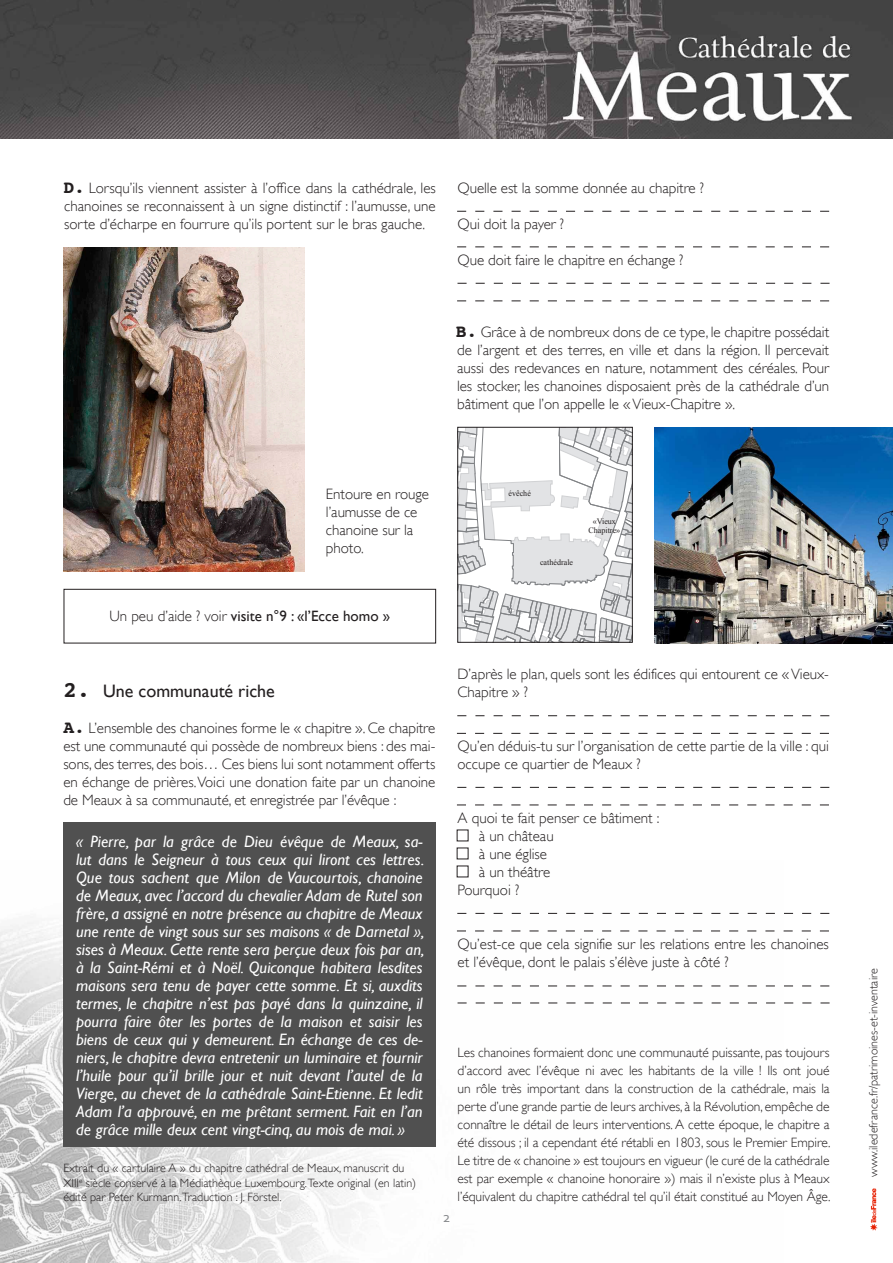
<style>
.page{position:relative;width:893px;height:1263px;background:#fff}
.page>*{position:absolute;margin:0;border:0;box-sizing:border-box;transform-origin:0 0}
.t1{font:700 22.5px "Courier";color:#231f20}
.t2{font:18px "Gill Sans";color:#231f20}
.t3{font:700 18px "Courier";color:#231f20}
.t4{font:italic 16.5px/18px "Gill Sans";color:#fff;text-align:justify}
.corps_de_texte{font:300 15px/18px "Gill Sans";color:#231f20}
.t5{font:15px "Gill Sans";color:#231f20}
.t6{font:15px "Corbel";color:#87898c}
.corps_de_texte-2{font:300 13.5px/18px "Gill Sans";letter-spacing:-.005em;color:#231f20;text-align:justify}
.t7{font:300 12px/14.4px "Gill Sans";color:#231f20}
.t8{font:8.25px/9.8px "Times New Roman";color:#231f20;text-align:center}
.s1{font-weight:300}
</style>
<div class="page">
<img style="left:0;top:0;width:893px;height:138px">
<img style="left:0;top:861px;width:784px;height:402px">
<img style="left:870px;top:1188px;width:8px;height:43px">
<img style="left:64px;top:247px;width:241px;height:324px">
<svg style="left:457px;top:211px;width:372px;height:1px"></svg>
<svg style="left:457px;top:247px;width:372px;height:1px"></svg>
<svg style="left:457px;top:283px;width:372px;height:1px"></svg>
<svg style="left:457px;top:301px;width:372px;height:1px"></svg>
<div style="left:64px;top:589px;width:372px;height:54px;border:1px solid #231f20"></div>
<div style="left:63px;top:822px;width:372px;height:324px;background:#505050"></div>
<img style="left:654px;top:427px;width:239px;height:216px">
<svg style="left:459px;top:429px;width:171px;height:211px"></svg>
<div style="left:457px;top:427px;width:175px;height:215px;border:1px solid #231f20"></div>
<svg style="left:457px;top:733px;width:372px;height:1px"></svg>
<svg style="left:457px;top:715px;width:372px;height:1px"></svg>
<svg style="left:457px;top:913px;width:372px;height:1px"></svg>
<svg style="left:457px;top:986px;width:372px;height:1px"></svg>
<svg style="left:457px;top:931px;width:372px;height:1px"></svg>
<svg style="left:458px;top:1003px;width:372px;height:1px"></svg>
<svg style="left:457px;top:805px;width:372px;height:1px"></svg>
<svg style="left:457px;top:787px;width:372px;height:1px"></svg>
<div style="left:457px;top:866px;width:11px;height:11px;background:#fff"></div>
<p class="t3" style="left:64px;top:173px;width:23px">D.</p>
<p class="corps_de_texte" style="left:64px;top:179px;width:373px;text-align:justify;text-indent:25px">Lorsqu’ils viennent assister à l’office dans la cathédrale, les chanoines se reconnaissent à un signe distinctif : l’aumusse, une sorte d’écharpe en fourrure qu’ils portent sur le bras gauche.</p>
<p class="corps_de_texte" style="left:457px;top:179px;width:248px">Quelle est la somme donnée au chapitre ?</p>
<p class="corps_de_texte" style="left:457px;top:215px;width:108px">Qui doit la payer ?</p>
<p class="corps_de_texte" style="left:457px;top:251px;width:227px">Que doit faire le chapitre en échange ?</p>
<p class="t3" style="left:456px;top:317px;width:23px">B.</p>
<p class="corps_de_texte" style="left:457px;top:323px;width:374px;text-align:justify;text-indent:24px">Grâce à de nombreux dons de ce type, le chapitre possédait de l’argent et des terres, en ville et dans la région. Il percevait aussi des redevances en nature, notamment des céréales. Pour les stocker, les chanoines disposaient près de la cathédrale d’un bâtiment que l’on appelle le «Vieux-Chapitre ».</p>
<p class="corps_de_texte" style="left:326px;top:485px;width:104px">Entoure en rouge l’aumusse de ce chanoine sur la photo.</p>
<p class="t8" style="left:509px;top:489px;width:24px">évêché</p>
<p class="t8" style="left:540px;top:557px;width:35px">cathédrale</p>
<p class="t8" style="left:588px;top:516px;width:33px">«Vieux<br>Chapitre»</p>
<p class="t5" style="left:109px;top:607px;width:282px"><span class="s1">Un peu d’aide ? voir</span> visite n°9 : «l’Ecce homo »</p>
<p class="t1" style="left:63px;top:672px;width:28px">2.</p>
<p class="t2" style="left:103px;top:680px;width:173px">Une communauté riche</p>
<p class="t3" style="left:63px;top:713px;width:23px">A.</p>
<p class="corps_de_texte" style="left:63px;top:719px;width:374px;text-align:justify;text-indent:25px">L’ensemble des chanoines forme le « chapitre ». Ce chapitre est une communauté qui possède de nombreux biens : des mai&shy;sons, des terres, des bois… Ces biens lui sont notamment offerts en échange de prières. Voici une donation faite par un chanoine de Meaux à sa communauté, et enregistrée par l’évêque :</p>
<p class="t4" style="left:76px;top:832px;width:350px">« Pierre, par la grâce de Dieu évêque de Meaux, sa&shy;lut dans le Seigneur à tous ceux qui liront ces lettres.<br>Que tous sachent que Milon de Vaucourtois, chanoine de Meaux, avec l’accord du chevalier Adam de Rutel son frère, a assigné en notre présence au chapitre de Meaux une rente de vingt sous sur ses maisons « de Darnetal », sises à Meaux. Cette rente sera perçue deux fois par an, à la Saint-Rémi et à Noël. Quiconque habitera lesdites maisons sera tenu de payer cette somme. Et si, auxdits termes, le chapitre n’est pas payé dans la quinzaine, il pourra faire ôter les portes de la maison et saisir les biens de ceux qui y demeurent. En échange de ces de&shy;niers, le chapitre devra entretenir un luminaire et fournir l’huile pour qu’il brille jour et nuit devant l’autel de la Vierge, au chevet de la cathédrale Saint-Etienne. Et ledit Adam l’a approuvé, en me prêtant serment. Fait en l’an de grâce mille deux cent vingt-cinq, au mois de mai. »</p>
<p class="t7" style="left:63px;top:1161px;width:354px">Extrait du « cartulaire A » du chapitre cathédral de Meaux, manuscrit du<br>XIII<sup>e</sup> siècle conservé à la Médiathèque Luxembourg.Texte original (en latin) édité par Peter Kurmann.Traduction : J. Förstel.</p>
<p class="corps_de_texte" style="left:457px;top:665px;width:373px">D’après le plan, quels sont les édifices qui entourent ce «Vieux-<br>Chapitre » ?</p>
<p class="corps_de_texte" style="left:457px;top:737px;width:373px">Qu’en déduis-tu sur l’organisation de cette partie de la ville : qui occupe ce quartier de Meaux ?</p>
<p class="corps_de_texte" style="left:457px;top:809px;width:204px">A quoi te fait penser ce bâtiment :</p>
<p class="corps_de_texte" style="left:479px;top:827px;width:76px">à un château</p>
<p class="corps_de_texte" style="left:479px;top:845px;width:70px">à une église</p>
<p class="corps_de_texte" style="left:479px;top:863px;width:73px">à un théâtre</p>
<p class="corps_de_texte" style="left:457px;top:881px;width:63px">Pourquoi ?</p>
<p class="corps_de_texte" style="left:457px;top:935px;width:373px">Qu’est-ce que cela signifie sur les relations entre les chanoines et l’évêque, dont le palais s’élève juste à côté ?</p>
<p class="t6" style="left:443px;top:1208px;width:9px">2</p>
<p class="corps_de_texte-2" style="left:457px;top:1044px;width:375px">Les chanoines formaient donc une communauté puissante, pas toujours d’accord avec l’évêque ni avec les habitants de la ville ! Ils ont joué un rôle très important dans la construction de la cathédrale, mais la perte d’une grande partie de leurs archives, à la Révolution, empêche de connaître le détail de leurs interventions. A cette époque, le chapitre a été dissous ; il a cependant été rétabli en 1803, sous le Premier Empire.<br>Le titre de « chanoine » est toujours en vigueur (le curé de la cathédrale est par exemple « chanoine honoraire ») mais il n’existe plus à Meaux l’équivalent du chapitre cathédral tel qu’il était constitué au Moyen Âge.</p>
<p class="t7" style="left:866px;top:1177px;width:210px;rotate:-90deg">www.iledefrance.fr/patrimoines-et-inventaire</p>
</div>
